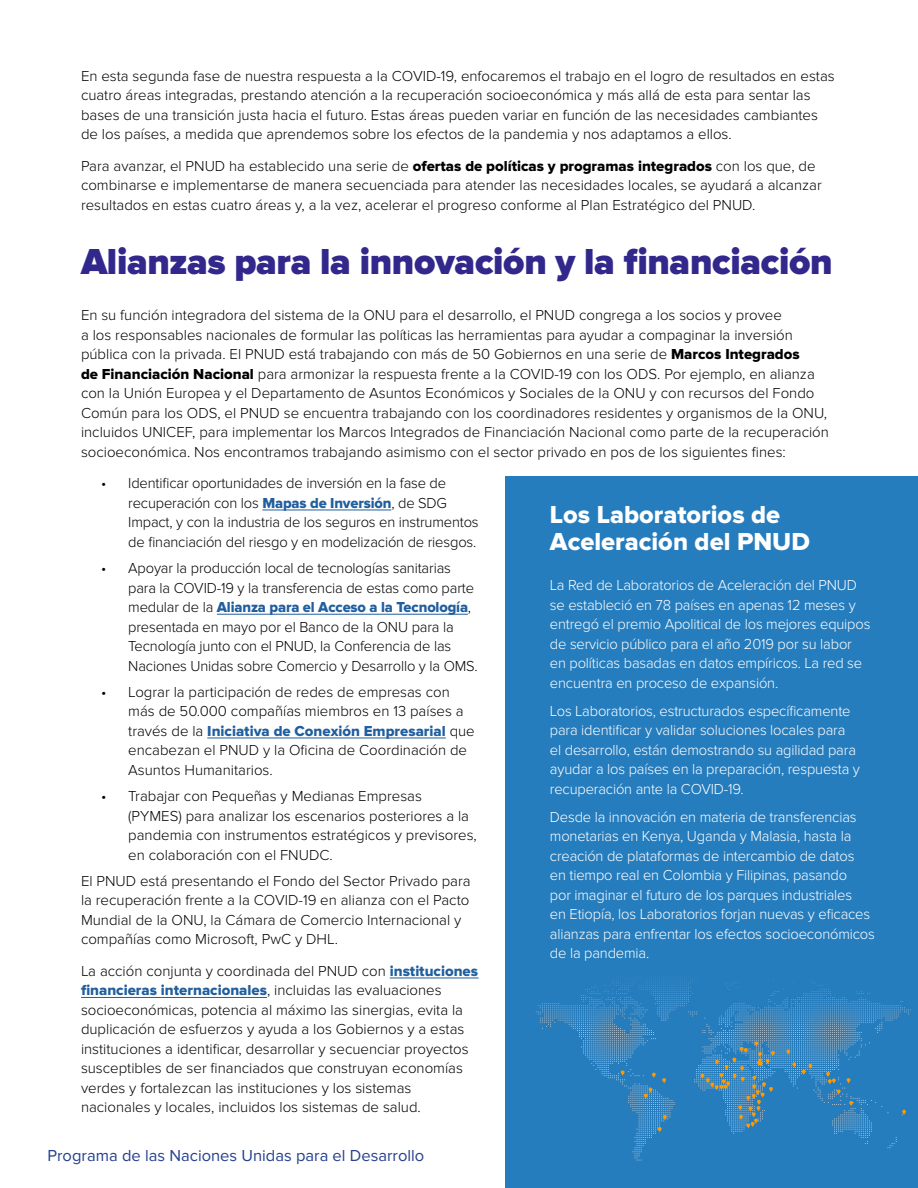
<style>
.page{position:relative;width:918px;height:1188px;background:#fff}
.page>*{position:absolute;margin:0;border:0;box-sizing:border-box;transform-origin:0 0}
.t1{font:900 37.5px "Proxima Nova";letter-spacing:-.01em;color:#32288c}
.t2{font:25.5px/27.3px "Proxima Nova Extrabld";color:#fff}
.t3{font:16.5px "Proxima Nova";color:#25408f}
.t4{font:300 15px/19.5px "Proxima Nova";color:#000}
.t5{font:300 15px/19.5px "Proxima Nova";letter-spacing:-.01em;color:#fff}
.t6{font:15px "Proxima Nova Extrabld";color:#215e9e}
.s1{font-family:"Proxima Nova Extrabld";font-weight:400}
.s2{font-family:"Proxima Nova Extrabld";font-weight:400;color:#215e9e}
.s3{font-family:"Proxima Nova";font-weight:300;color:#000}
</style>
<div class="page">
<hr style="left:262px;top:510px;width:129px;height:1px;background:#215e9e">
<hr style="left:217px;top:614px;width:251px;height:1px;background:#215e9e">
<hr style="left:207px;top:738px;width:239px;height:1px;background:#215e9e">
<hr style="left:390px;top:978px;width:89px;height:1px;background:#215e9e">
<hr style="left:81px;top:997px;width:186px;height:1px;background:#215e9e">
<div style="left:506px;top:476px;width:412px;height:712px;background:#267dbe"></div>
<svg style="left:536px;top:981px;width:375px;height:180px"></svg>
<p class="t4" style="left:81px;top:66px;width:755px">En esta segunda fase de nuestra respuesta a la COVID-19, enfocaremos el trabajo en el logro de resultados en estas cuatro áreas integradas, prestando atención a la recuperación socioeconómica y más allá de esta para sentar las bases de una transición justa hacia el futuro. Estas áreas pueden variar en función de las necesidades cambiantes de los países, a medida que aprendemos sobre los efectos de la pandemia y nos adaptamos a ellos.</p>
<p class="t4" style="left:81px;top:156px;width:742px">Para avanzar, el PNUD ha establecido una serie de <span class="s1">ofertas de políticas y programas integrados</span> con los que, de combinarse e implementarse de manera secuenciada para atender las necesidades locales, se ayudará a alcanzar resultados en estas cuatro áreas y, a la vez, acelerar el progreso conforme al Plan Estratégico del PNUD.</p>
<h1 class="t1" style="left:81px;top:240px;width:753px">Alianzas para la innovación y la financiación</h1>
<p class="t4" style="left:81px;top:306px;width:749px">En su función integradora del sistema de la ONU para el desarrollo, el PNUD congrega a los socios y provee<br>a los responsables nacionales de formular las políticas las herramientas para ayudar a compaginar la inversión pública con la privada. El PNUD está trabajando con más de 50 Gobiernos en una serie de <span class="s1">Marcos Integrados<br>de Financiación Nacional</span> para armonizar la respuesta frente a la COVID-19 con los ODS. Por ejemplo, en alianza con la Unión Europea y el Departamento de Asuntos Económicos y Sociales de la ONU y con recursos del Fondo Común para los ODS, el PNUD se encuentra trabajando con los coordinadores residentes y organismos de la ONU, incluidos UNICEF, para implementar los Marcos Integrados de Financiación Nacional como parte de la recuperación socioeconómica. Nos encontramos trabajando asimismo con el sector privado en pos de los siguientes fines:</p>
<p class="t4" style="left:128px;top:474px;width:352px;text-indent:-27px">• Identificar oportunidades de inversión en la fase de recuperación con los <span class="s2">Mapas de Inversión</span>, de SDG Impact, y con la industria de los seguros en instrumentos de financiación del riesgo y en modelización de riesgos.</p>
<p class="t4" style="left:128px;top:559px;width:347px;text-indent:-27px">• Apoyar la producción local de tecnologías sanitarias para la COVID-19 y la transferencia de estas como parte</p>
<p class="t6" style="left:128px;top:599px;width:344px"><span class="s3">medular de la</span> Alianza para el Acceso a la Tecnología<span class="s3">,</span></p>
<p class="t4" style="left:128px;top:617px;width:351px">presentada en mayo por el Banco de la ONU para la<br>Tecnología junto con el PNUD, la Conferencia de las<br>Naciones Unidas sobre Comercio y Desarrollo y la OMS.</p>
<p class="t4" style="left:128px;top:682px;width:337px;text-indent:-27px">• Lograr la participación de redes de empresas con más de 50.000 compañías miembros en 13 países a</p>
<p class="t6" style="left:128px;top:722px;width:348px"><span class="s3">través de la</span> Iniciativa de Conexión Empresarial <span class="s3">que</span></p>
<p class="t4" style="left:128px;top:741px;width:340px">encabezan el PNUD y la Oficina de Coordinación de<br>Asuntos Humanitarios.</p>
<p class="t4" style="left:128px;top:787px;width:350px;text-indent:-27px">• Trabajar con Pequeñas y Medianas Empresas (PYMES) para analizar los escenarios posteriores a la pandemia con instrumentos estratégicos y previsores, en colaboración con el FNUDC.</p>
<p class="t4" style="left:81px;top:871px;width:391px">El PNUD está presentando el Fondo del Sector Privado para la recuperación frente a la COVID-19 en alianza con el Pacto Mundial de la ONU, la Cámara de Comercio Internacional y compañías como Microsoft, PwC y DHL.</p>
<p class="t4" style="left:81px;top:961px;width:399px">La acción conjunta y coordinada del PNUD con <span class="s2">instituciones</span></p>
<p class="t6" style="left:81px;top:982px;width:362px">financieras internacionales<span class="s3">, incluidas las evaluaciones</span></p>
<p class="t4" style="left:81px;top:1000px;width:389px">socioeconómicas, potencia al máximo las sinergias, evita la duplicación de esfuerzos y ayuda a los Gobiernos y a estas instituciones a identificar, desarrollar y secuenciar proyectos susceptibles de ser financiados que construyan economías verdes y fortalezcan las instituciones y los sistemas nacionales y locales, incluidos los sistemas de salud.</p>
<p class="t3" style="left:48px;top:1146px;width:378px">Programa de las Naciones Unidas para el Desarrollo</p>
<h2 class="t2" style="left:550px;top:502px;width:262px">Los Laboratorios de<br>Aceleración del PNUD</h2>
<p class="t5" style="left:550px;top:576px;width:322px">La Red de Laboratorios de Aceleración del PNUD se estableció en 78 países en apenas 12 meses y entregó el premio Apolitical de los mejores equipos de servicio público para el año 2019 por su labor en políticas basadas en datos empíricos. La red se encuentra en proceso de expansión.</p>
<p class="t5" style="left:550px;top:701px;width:312px">Los Laboratorios, estructurados específicamente para identificar y validar soluciones locales para el desarrollo, están demostrando su agilidad para ayudar a los países en la preparación, respuesta y recuperación ante la COVID-19.</p>
<p class="t5" style="left:550px;top:807px;width:327px">Desde la innovación en materia de transferencias monetarias en Kenya, Uganda y Malasia, hasta la creación de plataformas de intercambio de datos<br>en tiempo real en Colombia y Filipinas, pasando<br>por imaginar el futuro de los parques industriales<br>en Etiopía, los Laboratorios forjan nuevas y eficaces alianzas para enfrentar los efectos socioeconómicos de la pandemia.</p>
</div>
